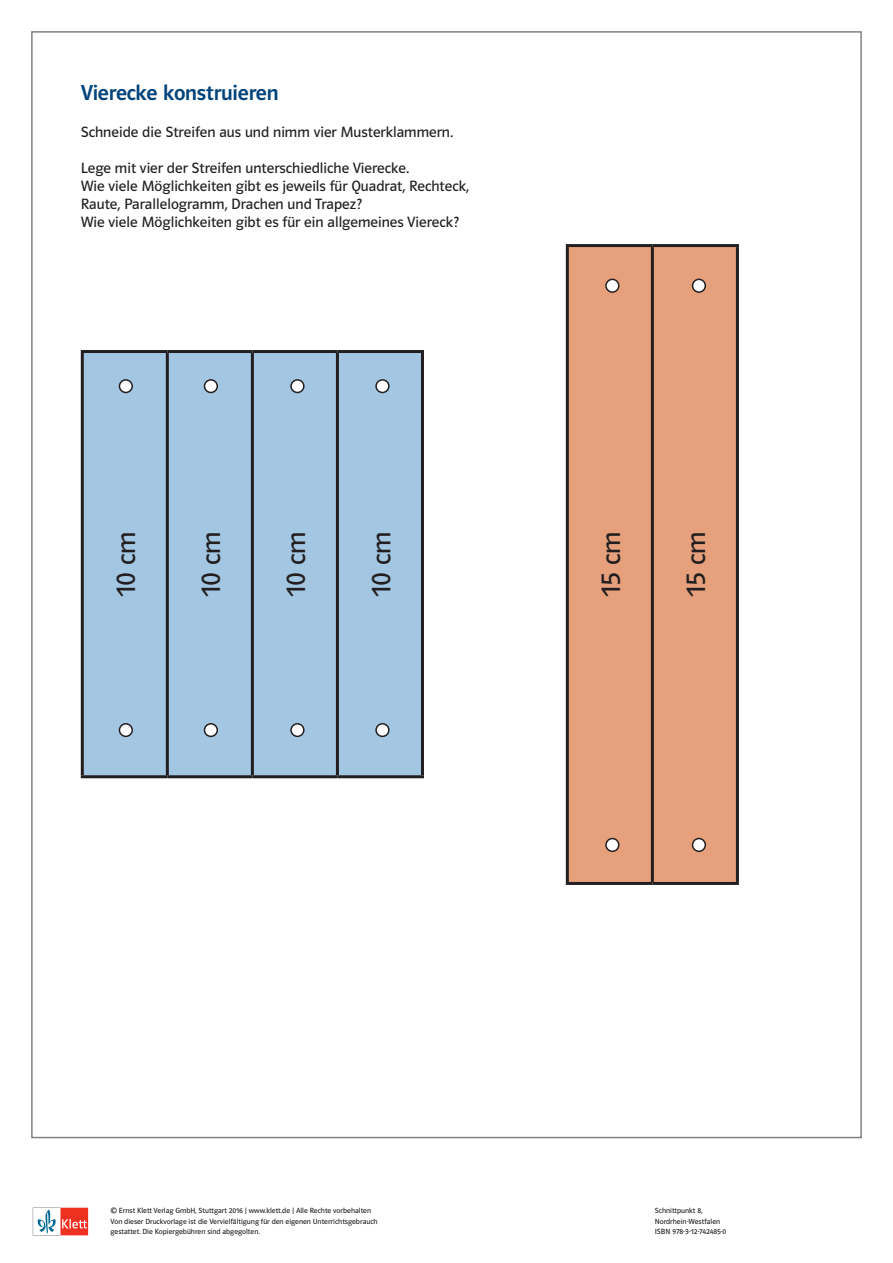
<style>
.page{position:relative;width:893px;height:1263px;background:#fff}
.page>*{position:absolute;margin:0;border:0;box-sizing:border-box;transform-origin:0 0}
.t1{font:27px "Polo MA11 K Buch";color:#231f20}
.t2{font:21.75px "Polo MA11 K Krftg";letter-spacing:-.01em;color:#00437a}
.t3{font:15px/18px "Polo MA11 K Buch";color:#231f20}
.t4{font:7.5px/10.1px "Polo ST11 K Buch";color:#231f20}
</style>
<div class="page">
<svg style="left:33px;top:1208px;width:55px;height:27px"></svg>
<div style="left:84px;top:353px;width:337px;height:422px;background:#a3c6e2"></div>
<hr style="left:81px;top:350px;width:86px;height:3px;background:#231f20">
<hr style="left:81px;top:353px;width:3px;height:422px;background:#231f20">
<hr style="left:167px;top:350px;width:85px;height:3px;background:#231f20">
<hr style="left:166px;top:353px;width:3px;height:422px;background:#231f20">
<hr style="left:252px;top:350px;width:85px;height:3px;background:#231f20">
<hr style="left:251px;top:353px;width:3px;height:422px;background:#231f20">
<hr style="left:337px;top:350px;width:87px;height:3px;background:#231f20">
<hr style="left:336px;top:353px;width:3px;height:422px;background:#231f20">
<hr style="left:421px;top:353px;width:3px;height:422px;background:#231f20">
<hr style="left:81px;top:775px;width:86px;height:3px;background:#231f20">
<hr style="left:167px;top:775px;width:85px;height:3px;background:#231f20">
<hr style="left:252px;top:775px;width:85px;height:3px;background:#231f20">
<hr style="left:337px;top:775px;width:87px;height:3px;background:#231f20">
<div style="left:119px;top:380px;width:13px;height:12px;background:#fff;border-radius:50%"></div>
<div style="left:119px;top:379px;width:14px;height:14px;border:2px solid #231f20;border-radius:50%"></div>
<div style="left:204px;top:380px;width:13px;height:12px;background:#fff;border-radius:50%"></div>
<div style="left:204px;top:379px;width:14px;height:14px;border:2px solid #231f20;border-radius:50%"></div>
<div style="left:291px;top:380px;width:13px;height:12px;background:#fff;border-radius:50%"></div>
<div style="left:290px;top:379px;width:15px;height:14px;border:2px solid #231f20;border-radius:50%"></div>
<div style="left:376px;top:380px;width:13px;height:12px;background:#fff;border-radius:50%"></div>
<div style="left:375px;top:379px;width:15px;height:14px;border:2px solid #231f20;border-radius:50%"></div>
<div style="left:119px;top:724px;width:13px;height:12px;background:#fff;border-radius:50%"></div>
<div style="left:119px;top:723px;width:14px;height:14px;border:2px solid #231f20;border-radius:50%"></div>
<div style="left:204px;top:724px;width:13px;height:12px;background:#fff;border-radius:50%"></div>
<div style="left:204px;top:723px;width:14px;height:14px;border:2px solid #231f20;border-radius:50%"></div>
<div style="left:291px;top:724px;width:13px;height:12px;background:#fff;border-radius:50%"></div>
<div style="left:290px;top:723px;width:15px;height:14px;border:2px solid #231f20;border-radius:50%"></div>
<div style="left:376px;top:724px;width:13px;height:12px;background:#fff;border-radius:50%"></div>
<div style="left:375px;top:723px;width:15px;height:14px;border:2px solid #231f20;border-radius:50%"></div>
<div style="left:569px;top:247px;width:167px;height:635px;background:#e6a07c"></div>
<hr style="left:566px;top:244px;width:86px;height:3px;background:#231f20">
<hr style="left:566px;top:247px;width:3px;height:635px;background:#231f20">
<hr style="left:652px;top:244px;width:87px;height:3px;background:#231f20">
<hr style="left:651px;top:247px;width:3px;height:635px;background:#231f20">
<hr style="left:736px;top:247px;width:3px;height:635px;background:#231f20">
<hr style="left:566px;top:882px;width:86px;height:3px;background:#231f20">
<hr style="left:652px;top:882px;width:87px;height:3px;background:#231f20">
<div style="left:606px;top:279px;width:13px;height:13px;background:#fff;border-radius:50%"></div>
<div style="left:605px;top:279px;width:14px;height:14px;border:2px solid #231f20;border-radius:50%"></div>
<div style="left:692px;top:279px;width:13px;height:13px;background:#fff;border-radius:50%"></div>
<div style="left:692px;top:279px;width:14px;height:14px;border:2px solid #231f20;border-radius:50%"></div>
<div style="left:606px;top:838px;width:13px;height:13px;background:#fff;border-radius:50%"></div>
<div style="left:605px;top:838px;width:14px;height:14px;border:2px solid #231f20;border-radius:50%"></div>
<div style="left:692px;top:838px;width:13px;height:13px;background:#fff;border-radius:50%"></div>
<div style="left:692px;top:838px;width:14px;height:14px;border:2px solid #231f20;border-radius:50%"></div>
<h2 class="t2" style="left:81px;top:81px;width:199px">Vierecke konstruieren</h2>
<h3 class="t3" style="left:81px;top:123px;width:374px">Schneide die Streifen aus und nimm vier Musterklammern.</h3>
<h3 class="t3" style="left:81px;top:159px;width:390px">Lege mit vier der Streifen unterschiedliche Vierecke.<br>Wie viele Möglichkeiten gibt es jeweils für Quadrat, Rechteck, Raute, Parallelogramm, Drachen und Trapez?<br>Wie viele Möglichkeiten gibt es für ein allgemeines Viereck?</h3>
<h1 class="t1" style="left:112px;top:597px;width:67px;rotate:-90deg">10 cm</h1>
<h1 class="t1" style="left:197px;top:597px;width:67px;rotate:-90deg">10 cm</h1>
<h1 class="t1" style="left:282px;top:597px;width:67px;rotate:-90deg">10 cm</h1>
<h1 class="t1" style="left:367px;top:597px;width:67px;rotate:-90deg">10 cm</h1>
<h1 class="t1" style="left:597px;top:597px;width:67px;rotate:-90deg">15 cm</h1>
<h1 class="t1" style="left:682px;top:597px;width:67px;rotate:-90deg">15 cm</h1>
<p class="t4" style="left:111px;top:1206px;width:269px">© Ernst Klett Verlag GmbH, Stuttgart 2016 | www.klett.de | Alle Rechte vorbehalten<br>Von dieser Druckvorlage ist die Vervielfältigung für den eigenen Unterrichtsgebrauch gestattet. Die Kopiergebühren sind abgegolten.</p>
<p class="t4" style="left:655px;top:1206px;width:73px">Schnittpunkt 8,<br>Nordrhein-Westfalen<br>ISBN 978-3-12-742485-0</p>
</div>
